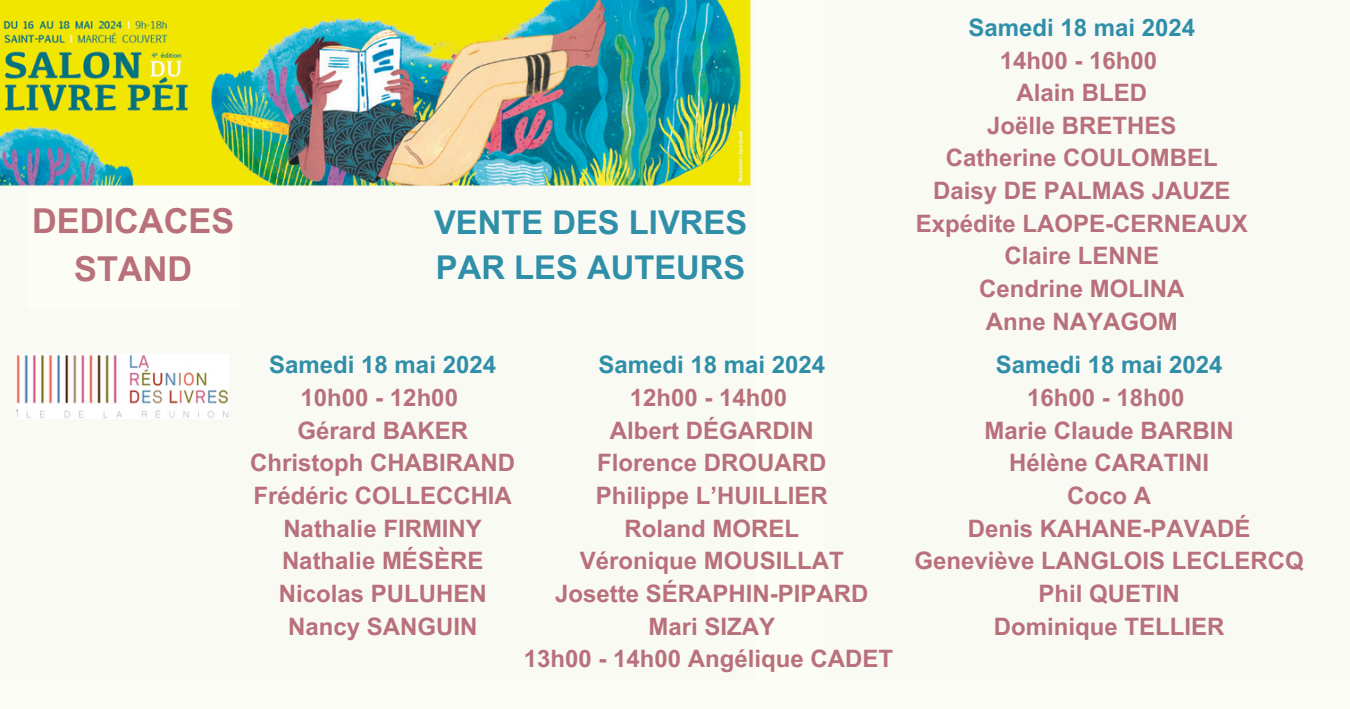
<style>
.page{position:relative;width:1350px;height:709px;background:#fff}
.page>*{position:absolute;margin:0;border:0;box-sizing:border-box;transform-origin:0 0}
.t1{font:700 34.35px/47.2px "Arial MT Pro";color:#b8707b;text-align:center}
.t2{font:700 32.7px/45px "Arial MT Pro";color:#2f8fa8}
.t3{font:700 24px/32.7px "Arial MT Pro";color:#b8707b;text-align:center}
.t4{font:700 24px "Arial MT Pro";color:#2f8fa8}
</style>
<div class="page">
<img style="left:0;top:0;width:752px;height:189px">
<div style="left:0;top:681px;width:1350px;height:28px;background:#fcfdf5"></div>
<div style="left:755px;top:0;width:69px;height:700px;background:#fcfdf5"></div>
<div style="left:27px;top:191px;width:213px;height:118px;background:#fcfdf5"></div>
<img style="left:16px;top:354px;width:213px;height:64px">
<h1 class="t1" style="left:32px;top:202px;width:204px">DEDICACES<br>STAND</h1>
<h2 class="t2" style="left:434px;top:204px;width:315px">VENTE DES LIVRES<br>PAR LES AUTEURS</h2>
<p class="t4" style="left:269px;top:356px;width:228px">Samedi 18 mai 2024</p>
<p class="t3" style="left:250px;top:384px;width:267px">10h00 - 12h00<br>Gérard BAKER<br>Christoph CHABIRAND<br>Frédéric COLLECCHIA<br>Nathalie FIRMINY<br>Nathalie MÉSÈRE<br>Nicolas PULUHEN<br>Nancy SANGUIN</p>
<p class="t4" style="left:598px;top:356px;width:228px">Samedi 18 mai 2024</p>
<p class="t3" style="left:524px;top:384px;width:371px">12h00 - 14h00<br>Albert DÉGARDIN<br>Florence DROUARD<br>Philippe L’HUILLIER<br>Roland MOREL<br>Véronique MOUSILLAT<br>Josette SÉRAPHIN-PIPARD<br>Mari SIZAY<br>13h00 - 14h00 Angélique CADET</p>
<p class="t4" style="left:968px;top:18px;width:228px">Samedi 18 mai 2024</p>
<p class="t3" style="left:916px;top:47px;width:333px">14h00 - 16h00<br>Alain BLED<br>Joëlle BRETHES<br>Catherine COULOMBEL<br>Daisy DE PALMAS JAUZE<br>Expédite LAOPE-CERNEAUX<br>Claire LENNE<br>Cendrine MOLINA<br>Anne NAYAGOM</p>
<p class="t4" style="left:996px;top:356px;width:228px">Samedi 18 mai 2024</p>
<p class="t3" style="left:915px;top:384px;width:391px">16h00 - 18h00<br>Marie Claude BARBIN<br>Hélène CARATINI<br>Coco A<br>Denis KAHANE-PAVADÉ<br>Geneviève LANGLOIS LECLERCQ<br>Phil QUETIN<br>Dominique TELLIER</p>
</div>
